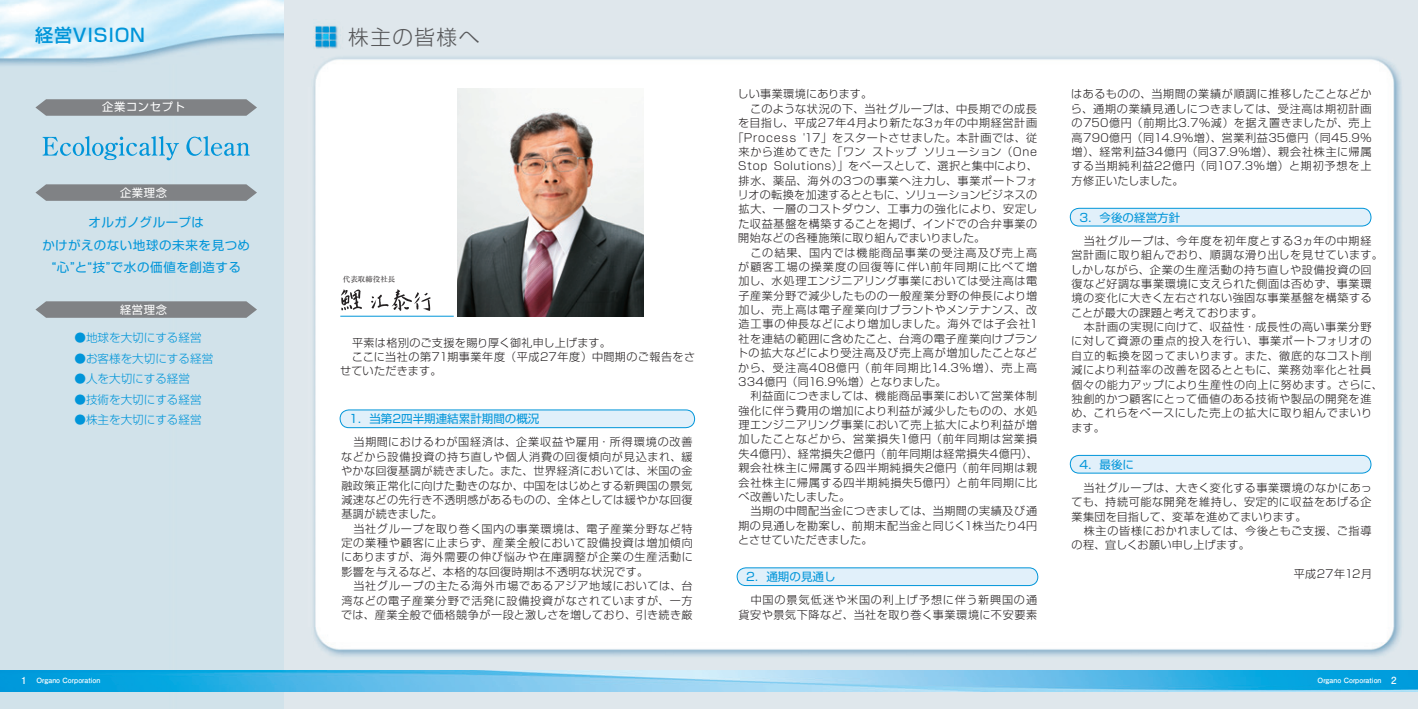
<style>
.page{position:relative;width:1418px;height:709px;background:#fff}
.page>*{position:absolute;margin:0;border:0;box-sizing:border-box;transform-origin:0 0}
.t1{font:20.62px "Shin Go Pro Light 90 msp RKSJ H";letter-spacing:.07em;color:#57585a}
.t2{font:18.12px "Shin Go Pro Medium 90 msp RKSJ H";letter-spacing:.04em;color:#0095d9}
.t3{font:12.5px/22.5px "Shin Go Pr 5 Regular 90 msp RKSJ H";letter-spacing:.045em;color:#0095d9;text-align:center}
.t4{font:11.5px "Shin Go Pr 5 Light 90 msp RKSJ H";color:#0095d9}
.t5{font:11.5px "Shin Go Pro Regular 90 msp RKSJ H";color:#0095d9}
.t6{font:11.25px "Shin Go Pr 5 Regular 90 msp RKSJ H";letter-spacing:.06em;color:#fff}
.t7{font:11.12px/14.4px "Shin Go Pro Light 90 msp RKSJ H";letter-spacing:.045em;color:#231f20}
.t8{font:11.12px "Shin Go Pro Light 90 msp RKSJ H";letter-spacing:.095em;color:#231f20}
.t9{font:11.12px "Shin Go Pro Light 90 msp RKSJ H";letter-spacing:.02em;color:#231f20}
.t10{font:11.12px "Shin Go Pro Light 90 msp RKSJ H";letter-spacing:.015em;color:#231f20}
.t11{font:11.12px "Shin Go Pro Light 90 msp RKSJ H";letter-spacing:.075em;color:#231f20}
.t12{font:11.12px "Shin Go Pro Light 90 msp RKSJ H";letter-spacing:.07em;color:#231f20}
.t13{font:11.12px "Shin Go Pro Light 90 msp RKSJ H";letter-spacing:.065em;color:#231f20}
.t14{font:11.12px "Shin Go Pro Light 90 msp RKSJ H";letter-spacing:.085em;color:#231f20}
.t15{font:11.12px "Shin Go Pro Light 90 msp RKSJ H";letter-spacing:.005em;color:#231f20}
.t16{font:11.12px "Shin Go Pro Light 90 msp RKSJ H";letter-spacing:.01em;color:#231f20}
.t17{font:7.5px "Ryumin Pr 5 Regular 90 msp RKSJ H";color:#231f20}
.t18{font:7.12px "Futo Go B101 Pr 5 Bold 90 msp RKSJ H";color:#fff}
.s1{font-size:9.75px}
</style>
<div class="page">
<img style="left:0;top:0;width:1417px;height:709px">
<img style="left:0;top:670px;width:1417px;height:21px">
<div style="left:737px;top:568px;width:300px;height:17px;background:#e1f0fa;border-radius:9px"></div>
<div style="left:736px;top:567px;width:302px;height:19px;border:1px solid #0095d9;border-radius:9px"></div>
<div style="left:1070px;top:208px;width:300px;height:18px;background:#e1f0fa;border-radius:9px"></div>
<div style="left:1069px;top:208px;width:302px;height:18px;border:1px solid #0095d9;border-radius:9px"></div>
<div style="left:1070px;top:455px;width:300px;height:18px;background:#e1f0fa;border-radius:9px"></div>
<div style="left:1069px;top:455px;width:302px;height:18px;border:1px solid #0095d9;border-radius:9px"></div>
<div style="left:340px;top:410px;width:354px;height:17px;background:#e1f0fa;border-radius:9px"></div>
<div style="left:340px;top:409px;width:355px;height:19px;border:1px solid #0095d9;border-radius:9px"></div>
<svg style="left:340px;top:289px;width:90px;height:22px"></svg>
<hr style="left:340px;top:316px;width:114px;height:1px;background:#0095d9">
<img style="left:457px;top:89px;width:186px;height:227px">
<svg style="left:43px;top:136px;width:136px;height:24px;background:#a2d0e6"></svg>
<svg style="left:186px;top:136px;width:64px;height:20px"></svg>
<svg style="left:35px;top:99px;width:222px;height:17px;background:#86898c"></svg>
<svg style="left:35px;top:184px;width:222px;height:17px;background:#86898c"></svg>
<svg style="left:35px;top:301px;width:222px;height:17px;background:#86898c"></svg>
<h2 class="t2" style="left:35px;top:28px;width:111px">経営VISION</h2>
<h1 class="t1" style="left:348px;top:29px;width:132px">株主の皆様へ</h1>
<p class="t6" style="left:102px;top:103px;width:84px">企業コンセプト</p>
<p class="t6" style="left:120px;top:188px;width:49px">企業理念</p>
<p class="t3" style="left:42px;top:213px;width:209px">オルガノグループは<br>かけがえのない地球の未来を見つめ“心”と“技”で水の価値を創造する</p>
<p class="t6" style="left:120px;top:305px;width:49px">経営理念</p>
<p class="t4" style="left:74px;top:334px;width:129px">●地球を大切にする経営</p>
<p class="t4" style="left:74px;top:354px;width:140px">●お客様を大切にする経営</p>
<p class="t4" style="left:74px;top:375px;width:117px">●人を大切にする経営</p>
<p class="t4" style="left:74px;top:395px;width:129px">●技術を大切にする経営</p>
<p class="t4" style="left:74px;top:416px;width:129px">●株主を大切にする経営</p>
<p class="t17" style="left:343px;top:276px;width:54px">代表取締役社長</p>
<p class="t7" style="left:340px;top:336px;width:356px">　平素は格別のご支援を賜り厚く御礼申し上げます。<br>　ここに当社の第71期事業年度（平成27年度）中間期のご報告をさせていただきます。</p>
<p class="t5" style="left:349px;top:414px;width:192px">1．当第2四半期連結累計期間の概況</p>
<p class="t7" style="left:341px;top:436px;width:353px">　当期間におけるわが国経済は、企業収益や雇用・所得環境の改善などから設備投資の持ち直しや個人消費の回復傾向が見込まれ、緩やかな回復基調が続きました。また、世界経済においては、米国の金融政策正常化に向けた動きのなか、中国をはじめとする新興国の景気減速などの先行き不透明感があるものの、全体としては緩やかな回復基調が続きました。<br>　当社グループを取り巻く国内の事業環境は、電子産業分野など特定の業種や顧客に止まらず、産業全般において設備投資は増加傾向にありますが、海外需要の伸び悩みや在庫調整が企業の生産活動に影響を与えるなど、本格的な回復時期は不透明な状況です。<br>　当社グループの主たる海外市場であるアジア地域においては、台湾などの電子産業分野で活発に設備投資がなされていますが、一方では、産業全般で価格競争が一段と激しさを増しており、引き続き厳</p>
<p class="t16" style="left:737px;top:90px;width:136px">しい事業環境にあります。</p>
<p class="t7" style="left:738px;top:103px;width:300px">　このような状況の下、当社グループは、中長期での成長</p>
<p class="t7" style="left:738px;top:117px;width:300px">を目指し、平成27年4月より新たな3ヵ年の中期経営計画</p>
<p class="t7" style="left:732px;top:132px;width:306px">「Process '17」をスタートさせました。本計画では、従</p>
<p class="t7" style="left:738px;top:146px;width:300px">来から進めてきた「ワン ストップ ソリューション（One</p>
<p class="t7" style="left:738px;top:160px;width:301px">Stop Solutions）」をベースとして、選択と集中により、</p>
<p class="t11" style="left:738px;top:176px;width:301px">排水、薬品、海外の3つの事業へ注力し、事業ポートフォ</p>
<p class="t10" style="left:737px;top:191px;width:301px">リオの転換を加速するとともに、ソリューションビジネスの</p>
<p class="t7" style="left:738px;top:203px;width:300px">拡大、一層のコストダウン、工事力の強化により、安定し</p>
<p class="t7" style="left:738px;top:218px;width:300px">た収益基盤を構築することを掲げ、インドでの合弁事業の</p>
<p class="t9" style="left:738px;top:234px;width:248px">開始などの各種施策に取り組んでまいりました。</p>
<p class="t8" style="left:738px;top:248px;width:300px">　この結果、国内では機能商品事業の受注高及び売上高</p>
<p class="t14" style="left:738px;top:262px;width:300px">が顧客工場の操業度の回復等に伴い前年同期に比べて増</p>
<p class="t7" style="left:738px;top:275px;width:300px">加し、水処理エンジニアリング事業においては受注高は電</p>
<p class="t7" style="left:738px;top:290px;width:300px">子産業分野で減少したものの一般産業分野の伸長により増</p>
<p class="t7" style="left:738px;top:304px;width:300px">加し、売上高は電子産業向けプラントやメンテナンス、改</p>
<p class="t12" style="left:738px;top:320px;width:301px">造工事の伸長などにより増加しました。海外では子会社1</p>
<p class="t7" style="left:738px;top:333px;width:300px">社を連結の範囲に含めたこと、台湾の電子産業向けプラン</p>
<p class="t7" style="left:737px;top:347px;width:301px">トの拡大などにより受注高及び売上高が増加したことなど</p>
<p class="t8" style="left:738px;top:363px;width:300px">から、受注高408億円（前年同期比14.3％増）、売上高</p>
<p class="t15" style="left:738px;top:377px;width:210px">334億円（同16.9％増）となりました。</p>
<p class="t7" style="left:738px;top:390px;width:300px">　利益面につきましては、機能商品事業において営業体制</p>
<p class="t7" style="left:738px;top:405px;width:300px">強化に伴う費用の増加により利益が減少したものの、水処</p>
<p class="t7" style="left:738px;top:419px;width:300px">理エンジニアリング事業において売上拡大により利益が増</p>
<p class="t13" style="left:738px;top:435px;width:300px">加したことなどから、営業損失1億円（前年同期は営業損</p>
<p class="t7" style="left:738px;top:448px;width:301px">失4億円）、経常損失2億円（前年同期は経常損失4億円）、</p>
<p class="t7" style="left:738px;top:462px;width:300px">親会社株主に帰属する四半期純損失2億円（前年同期は親</p>
<p class="t7" style="left:738px;top:477px;width:300px">会社株主に帰属する四半期純損失5億円）と前年同期に比</p>
<p class="t9" style="left:738px;top:492px;width:113px">べ改善いたしました。</p>
<p class="t7" style="left:738px;top:505px;width:300px">　当期の中間配当金につきましては、当期間の実績及び通</p>
<p class="t7" style="left:738px;top:520px;width:300px">期の見通しを勘案し、前期末配当金と同じく1株当たり4円</p>
<p class="t9" style="left:738px;top:535px;width:136px">とさせていただきました。</p>
<p class="t5" style="left:746px;top:572px;width:91px">2．通期の見通し</p>
<p class="t7" style="left:738px;top:594px;width:300px">　中国の景気低迷や米国の利上げ予想に伴う新興国の通貨安や景気下降など、当社を取り巻く事業環境に不安要素</p>
<p class="t7" style="left:1070px;top:88px;width:302px;text-align:justify">はあるものの、当期間の業績が順調に推移したことなどから、通期の業績見通しにつきましては、受注高は期初計画の750億円（前期比3.7％減）を据え置きましたが、売上高790億円（同14.9％増）、営業利益35億円（同45.9％増）、経常利益34億円（同37.9％増）、親会社株主に帰属する当期純利益22億円（同107.3％増）と期初予想を上方修正いたしました。</p>
<p class="t5" style="left:1079px;top:213px;width:102px">3．今後の経営方針</p>
<p class="t7" style="left:1070px;top:235px;width:313px">　当社グループは、今年度を初年度とする3ヵ年の中期経営計画に取り組んでおり、順調な滑り出しを見せています。しかしながら、企業の生産活動の持ち直しや設備投資の回復など好調な事業環境に支えられた側面は否めず、事業環境の変化に大きく左右されない強固な事業基盤を構築することが最大の課題と考えております。<br>　本計画の実現に向けて、収益性・成長性の高い事業分野に対して資源の重点的投入を行い、事業ポートフォリオの自立的転換を図ってまいります。また、徹底的なコスト削減により利益率の改善を図るとともに、業務効率化と社員個々の能力アップにより生産性の向上に努めます。さらに、独創的かつ顧客にとって価値のある技術や製品の開発を進め、これらをベースにした売上の拡大に取り組んでまいります。</p>
<p class="t5" style="left:1079px;top:460px;width:56px">4．最後に</p>
<p class="t7" style="left:1071px;top:482px;width:302px">　当社グループは、大きく変化する事業環境のなかにあっても、持続可能な開発を維持し、安定的に収益をあげる企業集団を目指して、変革を進めてまいります。<br>　株主の皆様におかれましては、今後ともご支援、ご指導の程、宜しくお願い申し上げます。</p>
<p class="t7" style="left:1293px;top:568px;width:80px">平成27年12月</p>
<p class="t18" style="left:21px;top:678px;width:81px"><span class="s1">1　</span>Organo Corporation</p>
<p class="t18" style="left:1317px;top:678px;width:81px">Organo Corporation<span class="s1">　2</span></p>
</div>
